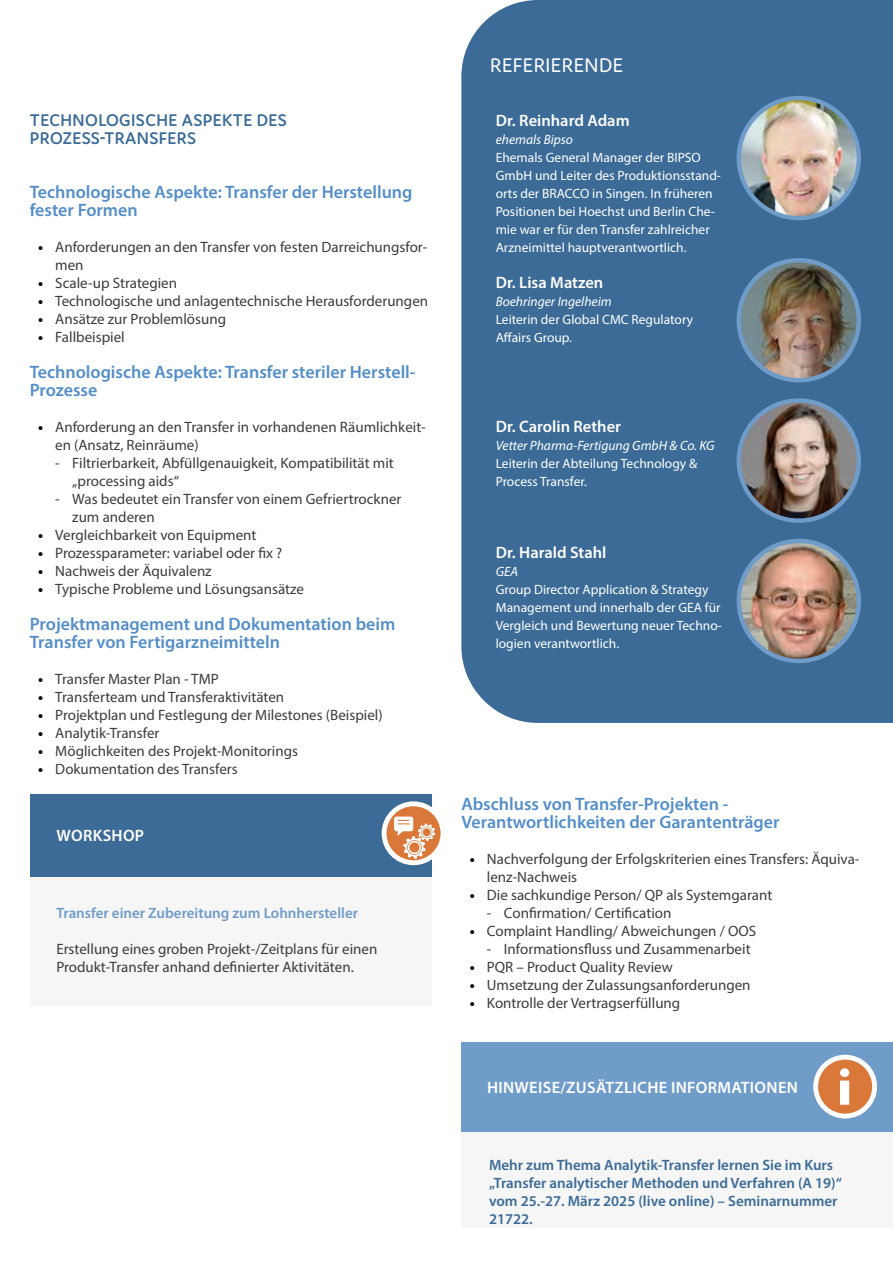
<style>
.page{position:relative;width:893px;height:1263px;background:#fff}
.page>*{position:absolute;margin:0;border:0;box-sizing:border-box;transform-origin:0 0}
.t1{font:21px "Domus";letter-spacing:.025em;color:#fff}
.t2{font:600 18px/18px "Myriad Pro";color:#548ec8}
.t3{font:600 18px/18px "Domus";letter-spacing:.025em;color:#3b6b96}
.t4{font:600 16.5px "Myriad Pro";letter-spacing:.005em;color:#fff}
.t5{font:15px/18px "Myriad Pro";color:#3c3c3b}
.t6{font:600 15px/18px "Myriad Pro";color:#3b6b96}
.t7{font:600 15px "Myriad Pro";color:#709cc9}
.t8{font:13.5px/18px "Myriad Pro";color:#fff}
.t9{font:italic 13.5px "Myriad Pro";color:#fff}
.s1{font-weight:700;color:#000}
</style>
<div class="page">
<div style="left:461px;top:0;width:432px;height:723px;background:#3b6b96"></div>
<div style="left:30px;top:794px;width:402px;height:83px;background:#3b6b96"></div>
<div style="left:30px;top:877px;width:402px;height:129px;background:#f6f6f6"></div>
<svg style="left:384px;top:804px;width:59px;height:59px"></svg>
<div style="left:382px;top:801px;width:63px;height:64px;border:5px solid #fff;border-radius:50%"></div>
<svg style="left:394px;top:816px;width:41px;height:43px;background:#e7ac86"></svg>
<img style="left:739px;top:98px;width:120px;height:120px;border-radius:60px">
<div style="left:737px;top:96px;width:124px;height:124px;border:4px solid #709cc9;border-radius:50%"></div>
<img style="left:739px;top:260px;width:120px;height:120px;border-radius:60px">
<div style="left:737px;top:258px;width:124px;height:124px;border:4px solid #709cc9;border-radius:50%"></div>
<img style="left:739px;top:401px;width:120px;height:120px;border-radius:60px">
<div style="left:737px;top:398px;width:124px;height:125px;border:4px solid #709cc9;border-radius:50%"></div>
<img style="left:739px;top:541px;width:120px;height:120px;border-radius:60px">
<div style="left:737px;top:539px;width:124px;height:124px;border:4px solid #709cc9;border-radius:50%"></div>
<div style="left:461px;top:1042px;width:432px;height:90px;background:#709cc9"></div>
<div style="left:816px;top:1057px;width:59px;height:59px;background:#d97839;border-radius:50%"></div>
<div style="left:813px;top:1055px;width:64px;height:63px;border:5px solid #fff;border-radius:50%"></div>
<div style="left:461px;top:1132px;width:432px;height:96px;background:#f6f6f6"></div>
<svg style="left:840px;top:1068px;width:9px;height:37px"></svg>
<p class="t3" style="left:30px;top:111px;width:258px">TECHNOLOGISCHE ASPEKTE DES<br>PROZESS-TRANSFERS</p>
<p class="t2" style="left:30px;top:183px;width:384px">Technologische Aspekte: Transfer der Herstellung fester Formen</p>
<p class="t5" style="left:55px;top:238px;width:374px;text-indent:-17px"><span class="s1">•</span> Anforderungen an den Transfer von festen Darreichungsfor&shy;men</p>
<p class="t5" style="left:38px;top:274px;width:140px"><span class="s1">•</span> Scale-up Strategien</p>
<p class="t5" style="left:38px;top:292px;width:391px"><span class="s1">•</span> Technologische und anlagentechnische Herausforderungen</p>
<p class="t5" style="left:38px;top:310px;width:189px"><span class="s1">•</span> Ansätze zur Problemlösung</p>
<p class="t5" style="left:38px;top:328px;width:88px"><span class="s1">•</span> Fallbeispiel</p>
<p class="t2" style="left:30px;top:363px;width:387px">Technologische Aspekte: Transfer steriler Herstell-<br>Prozesse</p>
<p class="t5" style="left:55px;top:418px;width:372px;text-indent:-17px"><span class="s1">•</span> Anforderung an den Transfer in vorhandenen Räumlichkeit&shy;en (Ansatz, Reinräume)</p>
<p class="t5" style="left:72px;top:454px;width:323px;text-indent:-17px">- Filtrierbarkeit, Abfüllgenauigkeit, Kompatibilität mit „processing aids“</p>
<p class="t5" style="left:72px;top:490px;width:331px;text-indent:-17px">- Was bedeutet ein Transfer von einem Gefriertrockner zum anderen</p>
<p class="t5" style="left:38px;top:526px;width:220px"><span class="s1">•</span> Vergleichbarkeit von Equipment</p>
<p class="t5" style="left:38px;top:544px;width:246px"><span class="s1">•</span> Prozessparameter: variabel oder fix ?</p>
<p class="t5" style="left:38px;top:562px;width:175px"><span class="s1">•</span> Nachweis der Äquivalenz</p>
<p class="t5" style="left:38px;top:580px;width:267px"><span class="s1">•</span> Typische Probleme und Lösungsansätze</p>
<p class="t2" style="left:30px;top:615px;width:367px">Projektmanagement und Dokumentation beim<br>Transfer von Fertigarzneimitteln</p>
<p class="t5" style="left:38px;top:670px;width:182px"><span class="s1">•</span> Transfer Master Plan - TMP</p>
<p class="t5" style="left:38px;top:688px;width:247px"><span class="s1">•</span> Transferteam und Transferaktivitäten</p>
<p class="t5" style="left:38px;top:706px;width:346px"><span class="s1">•</span> Projektplan und Festlegung der Milestones (Beispiel)</p>
<p class="t5" style="left:38px;top:724px;width:123px"><span class="s1">•</span> Analytik-Transfer</p>
<p class="t5" style="left:38px;top:742px;width:261px"><span class="s1">•</span> Möglichkeiten des Projekt-Monitorings</p>
<p class="t5" style="left:38px;top:760px;width:201px"><span class="s1">•</span> Dokumentation des Transfers</p>
<p class="t4" style="left:57px;top:824px;width:89px">WORKSHOP</p>
<p class="t7" style="left:56px;top:903px;width:303px">Transfer einer Zubereitung zum Lohnhersteller</p>
<p class="t5" style="left:56px;top:940px;width:323px">Erstellung eines groben Projekt-/Zeitplans für einen<br>Produkt-Transfer anhand definierter Aktivitäten.</p>
<h1 class="t1" style="left:490px;top:54px;width:135px">REFERIERENDE</h1>
<p class="t4" style="left:496px;top:110px;width:135px">Dr. Reinhard Adam</p>
<p class="t9" style="left:496px;top:131px;width:79px">ehemals Bipso</p>
<p class="t8" style="left:496px;top:148px;width:227px">Ehemals General Manager der BIPSO GmbH und Leiter des Produktionsstand&shy;orts der BRACCO in Singen. In früheren Positionen bei Hoechst und Berlin Che&shy;mie war er für den Transfer zahlreicher Arzneimittel hauptverantwortlich.</p>
<p class="t4" style="left:496px;top:272px;width:109px">Dr. Lisa Matzen</p>
<p class="t9" style="left:496px;top:293px;width:117px">Boehringer Ingelheim</p>
<p class="t8" style="left:496px;top:310px;width:199px">Leiterin der Global CMC Regulatory<br>Affairs Group.</p>
<p class="t4" style="left:496px;top:416px;width:127px">Dr. Carolin Rether</p>
<p class="t9" style="left:496px;top:437px;width:220px">Vetter Pharma-Fertigung GmbH &amp; Co. KG</p>
<p class="t8" style="left:496px;top:454px;width:203px">Leiterin der Abteilung Technology &amp;<br>Process Transfer.</p>
<p class="t4" style="left:496px;top:542px;width:112px">Dr. Harald Stahl</p>
<p class="t9" style="left:496px;top:563px;width:24px">GEA</p>
<p class="t8" style="left:496px;top:580px;width:228px">Group Director Application &amp; Strategy Management und innerhalb der GEA für Vergleich und Bewertung neuer Techno&shy;logien verantwortlich.</p>
<p class="t2" style="left:461px;top:795px;width:320px">Abschluss von Transfer-Projekten -<br>Verantwortlichkeiten der Garantenträger</p>
<p class="t5" style="left:487px;top:850px;width:374px;text-indent:-17px"><span class="s1">•</span> Nachverfolgung der Erfolgskriterien eines Transfers: Äquiva&shy;lenz-Nachweis</p>
<p class="t5" style="left:470px;top:886px;width:304px"><span class="s1">•</span> Die sachkundige Person/ QP als Systemgarant</p>
<p class="t5" style="left:487px;top:904px;width:186px">- Confirmation/ Certification</p>
<p class="t5" style="left:470px;top:922px;width:288px"><span class="s1">•</span> Complaint Handling/ Abweichungen / OOS</p>
<p class="t5" style="left:487px;top:940px;width:265px">- Informationsfluss und Zusammenarbeit</p>
<p class="t5" style="left:470px;top:958px;width:204px"><span class="s1">•</span> PQR – Product Quality Review</p>
<p class="t5" style="left:470px;top:976px;width:282px"><span class="s1">•</span> Umsetzung der Zulassungsanforderungen</p>
<p class="t5" style="left:470px;top:994px;width:212px"><span class="s1">•</span> Kontrolle der Vertragserfüllung</p>
<p class="t4" style="left:487px;top:1077px;width:312px">HINWEISE/ZUSÄTZLICHE INFORMATIONEN</p>
<p class="t6" style="left:489px;top:1156px;width:354px">Mehr zum Thema Analytik-Transfer lernen Sie im Kurs „Transfer analytischer Methoden und Verfahren (A 19)“ vom 25.-27. März 2025 (live online) – Seminarnummer 21722.</p>
</div>
